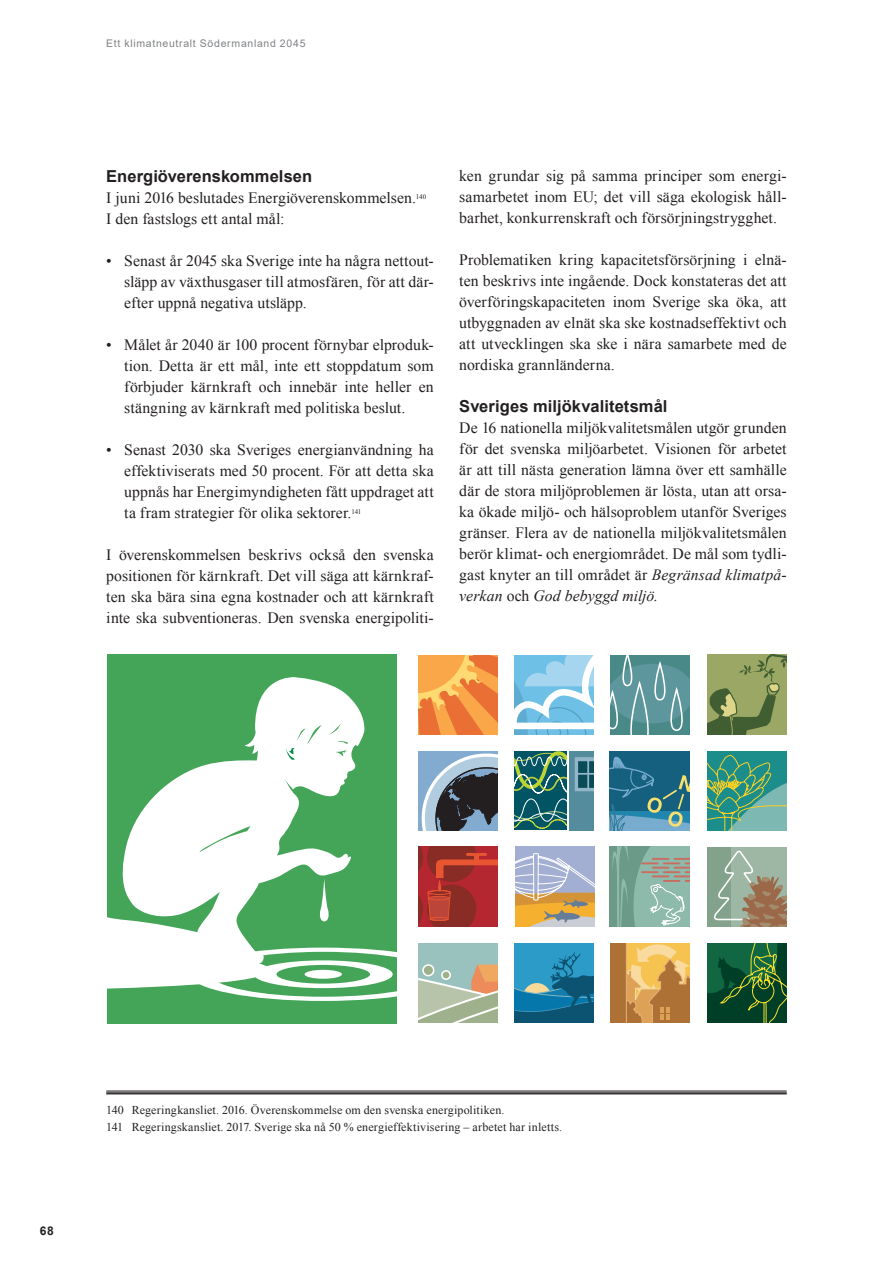
<style>
.page{position:relative;width:893px;height:1263px;background:#fff}
.page>*{position:absolute;margin:0;border:0;box-sizing:border-box;transform-origin:0 0}
.t1{font:700 16.5px "Arial";letter-spacing:.005em;color:#231f20}
.Ingresstext{font:15.75px/21px "Times New Roman";letter-spacing:.005em;color:#231f20;text-align:justify}
.Ingresstext-2{font:12px "Times New Roman";letter-spacing:.01em;color:#231f20}
.t2{font:700 12px "Arial";color:#231f20}
.t3{font:10.5px "Arial";letter-spacing:.065em;color:#808285}
.Ingresstext-3{font:7.05px "Times New Roman";letter-spacing:-.04em;color:#231f20}
.s1{font-style:italic}
</style>
<div class="page">
<svg style="left:515px;top:655px;width:79px;height:79px"></svg>
<div style="left:707px;top:751px;width:80px;height:79px;background:#1b8d8b"></div>
<svg style="left:707px;top:755px;width:80px;height:75px"></svg>
<div style="left:515px;top:943px;width:79px;height:79px;background:#2c9bc8"></div>
<svg style="left:515px;top:952px;width:79px;height:70px"></svg>
<svg style="left:419px;top:655px;width:79px;height:79px;background:#f39645"></svg>
<svg style="left:418px;top:751px;width:79px;height:79px;background:#6c7d8d"></svg>
<svg style="left:610px;top:655px;width:79px;height:79px;background:#659b9e"></svg>
<div style="left:707px;top:847px;width:80px;height:79px;background:#9eb7a5"></div>
<div style="left:707px;top:847px;width:24px;height:79px;background:#83a28c"></div>
<svg style="left:713px;top:850px;width:74px;height:76px"></svg>
<svg style="left:707px;top:655px;width:80px;height:79px;background:#849457"></svg>
<svg style="left:419px;top:847px;width:176px;height:79px;background:#bc7f76"></svg>
<div style="left:419px;top:943px;width:79px;height:79px;background:#99c1be"></div>
<svg style="left:419px;top:964px;width:79px;height:58px"></svg>
<div style="left:423px;top:965px;width:11px;height:11px;background:#9eb18c;border-radius:50%"></div>
<div style="left:422px;top:964px;width:12px;height:12px;border:2px solid #fff;border-radius:50%"></div>
<div style="left:442px;top:971px;width:8px;height:8px;background:#9eb18c;border-radius:50%"></div>
<div style="left:441px;top:970px;width:10px;height:10px;border:2px solid #fff;border-radius:50%"></div>
<svg style="left:610px;top:943px;width:79px;height:79px;background:#cf994f"></svg>
<div style="left:568px;top:751px;width:26px;height:79px;background:#548b9d"></div>
<hr style="left:567px;top:751px;width:2px;height:79px;background:#fff">
<svg style="left:515px;top:751px;width:79px;height:77px"></svg>
<div style="left:610px;top:847px;width:79px;height:79px;background:#6b9a89"></div>
<svg style="left:612px;top:847px;width:77px;height:79px"></svg>
<svg style="left:707px;top:943px;width:80px;height:79px;background:#1b5b30"></svg>
<div style="left:610px;top:751px;width:79px;height:79px;background:#15607e"></div>
<svg style="left:610px;top:756px;width:79px;height:74px"></svg>
<div style="left:385px;top:654px;width:12px;height:92px;background:#44a559"></div>
<div style="left:292px;top:654px;width:93px;height:92px;background:#44a559"></div>
<div style="left:200px;top:654px;width:92px;height:92px;background:#44a559"></div>
<div style="left:108px;top:654px;width:92px;height:92px;background:#44a559"></div>
<div style="left:385px;top:746px;width:12px;height:93px;background:#44a559"></div>
<div style="left:292px;top:746px;width:93px;height:93px;background:#44a559"></div>
<div style="left:385px;top:839px;width:12px;height:92px;background:#44a559"></div>
<div style="left:292px;top:839px;width:93px;height:92px;background:#44a559"></div>
<div style="left:385px;top:931px;width:12px;height:92px;background:#44a559"></div>
<div style="left:292px;top:931px;width:93px;height:92px;background:#44a559"></div>
<div style="left:200px;top:931px;width:92px;height:92px;background:#44a559"></div>
<div style="left:108px;top:931px;width:92px;height:92px;background:#44a559"></div>
<svg style="left:212px;top:948px;width:185px;height:53px"></svg>
<svg style="left:107px;top:675px;width:257px;height:314px;fill:#fff"></svg>
<svg style="left:319px;top:878px;width:11px;height:43px"></svg>
<svg style="left:286px;top:723px;width:63px;height:37px;background:#f4faf6"></svg>
<svg style="left:106px;top:1090px;width:681px;height:5px;background:#767373"></svg>
<p class="t3" style="left:106px;top:36px;width:201px">Ett klimatneutralt Södermanland 2045</p>
<h2 class="t1" style="left:106px;top:165px;width:207px">Energiöverenskommelsen</h2>
<p class="Ingresstext" style="left:106px;top:187px;width:311px">I juni 2016 beslutades Energiöverenskommelsen.</p>
<p class="Ingresstext-3" style="left:416px;top:192px;width:12px">140</p>
<p class="Ingresstext" style="left:106px;top:208px;width:180px">I den fastslogs ett antal mål:</p>
<p class="Ingresstext" style="left:124px;top:250px;width:311px;text-indent:-18px">• Senast år 2045 ska Sverige inte ha några nettout&shy;släpp av växthusgaser till atmosfären, för att där&shy;efter uppnå negativa utsläpp.</p>
<p class="Ingresstext" style="left:124px;top:334px;width:311px;text-indent:-18px">• Målet år 2040 är 100 procent förnybar elproduk&shy;tion. Detta är ett mål, inte ett stoppdatum som förbjuder kärnkraft och innebär inte heller en stängning av kärnkraft med politiska beslut.</p>
<p class="Ingresstext" style="left:124px;top:439px;width:311px;text-indent:-18px">• Senast 2030 ska Sveriges energianvändning ha effektiviserats med 50 procent. För att detta ska uppnås har Energimyndigheten fått uppdraget att ta fram strategier för olika sektorer.</p>
<p class="Ingresstext-3" style="left:351px;top:507px;width:11px">141</p>
<p class="Ingresstext" style="left:106px;top:544px;width:329px">I överenskommelsen beskrivs också den svenska positionen för kärnkraft. Det vill säga att kärnkraf&shy;ten ska bära sina egna kostnader och att kärnkraft inte ska subventioneras. Den svenska energipoliti-</p>
<p class="Ingresstext" style="left:459px;top:165px;width:329px">ken grundar sig på samma principer som energi&shy;samarbetet inom EU; det vill säga ekologisk håll&shy;barhet, konkurrenskraft och försörjningstrygghet.</p>
<p class="Ingresstext" style="left:459px;top:249px;width:329px">Problematiken kring kapacitetsförsörjning i elnä&shy;ten beskrivs inte ingående. Dock konstateras det att överföringskapaciteten inom Sverige ska öka, att utbyggnaden av elnät ska ske kostnadseffektivt och att utvecklingen ska ske i nära samarbete med de nordiska grannländerna.</p>
<h2 class="t1" style="left:459px;top:395px;width:210px">Sveriges miljökvalitetsmål</h2>
<p class="Ingresstext" style="left:459px;top:417px;width:329px">De 16 nationella miljökvalitetsmålen utgör grunden för det svenska miljöarbetet. Visionen för arbetet är att till nästa generation lämna över ett samhälle där de stora miljöproblemen är lösta, utan att orsa&shy;ka ökade miljö- och hälsoproblem utanför Sveriges gränser. Flera av de nationella miljökvalitetsmålen berör klimat- och energiområdet. De mål som tydli&shy;gast knyter an till området är <span class="s1">Begränsad klimatpå&shy;verkan</span> och <span class="s1">God bebyggd miljö.</span></p>
<p class="t2" style="left:40px;top:1223px;width:16px">68</p>
<p class="Ingresstext-2" style="left:106px;top:1102px;width:400px">140 Regeringkansliet. 2016. Överenskommelse om den svenska energipolitiken.</p>
<p class="Ingresstext-2" style="left:106px;top:1119px;width:457px">141 Regeringskansliet. 2017. Sverige ska nå 50 % energieffektivisering – arbetet har inletts.</p>
</div>
